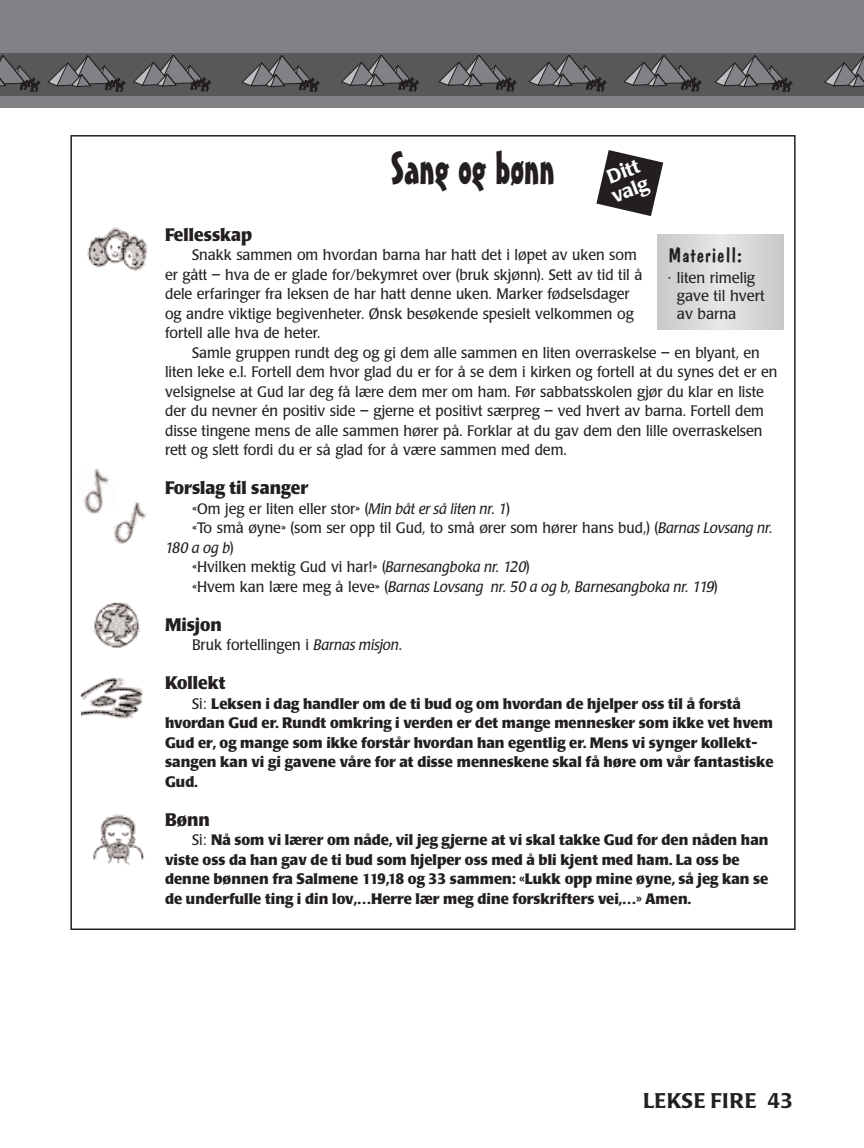
<style>
.page{position:relative;width:864px;height:1148px;background:#fff}
.page>*{position:absolute;margin:0;border:0;box-sizing:border-box;transform-origin:0 0}
.t1{font:45px "Mister Earl BT";color:#231f20}
.t2{font:500 21px "Poppl Laudatio";letter-spacing:.02em;color:#231f20}
.t3{font:21px "Dom Casual";color:#231f20;scale:1.05 1}
.t4{font:500 19.5px/19.5px "Poppl Laudatio";color:#fff}
.t5{font:700 18px "Poppl Laudatio";color:#231f20;scale:.95 1}
.t6{font:15px/19.5px "Poppl Laudatio";color:#231f20;scale:.95 1}
.t7{font:700 15px/19.5px "Poppl Laudatio";color:#231f20}
.t8{font:italic 15px "Poppl Laudatio";color:#231f20;scale:.95 1}
.t9{font:15px/18px "Poppl Laudatio";color:#231f20}
.s1{font-style:italic}
.s2{font-style:normal}
.s3{font-weight:400}
</style>
<div class="page">
<div style="left:0;top:0;width:864px;height:107px;background:#808285"></div>
<div style="left:0;top:53px;width:864px;height:43px;background:#57585a"></div>
<svg style="left:0;top:55px;width:40px;height:37px"></svg>
<svg style="left:48px;top:55px;width:77px;height:37px"></svg>
<svg style="left:134px;top:55px;width:77px;height:36px"></svg>
<svg style="left:242px;top:55px;width:77px;height:37px"></svg>
<svg style="left:342px;top:55px;width:77px;height:36px"></svg>
<svg style="left:439px;top:55px;width:77px;height:36px"></svg>
<svg style="left:529px;top:55px;width:77px;height:36px"></svg>
<svg style="left:624px;top:55px;width:77px;height:36px"></svg>
<svg style="left:715px;top:55px;width:77px;height:37px"></svg>
<svg style="left:825px;top:55px;width:39px;height:32px"></svg>
<img style="left:87px;top:226px;width:60px;height:46px">
<img style="left:83px;top:468px;width:26px;height:46px">
<img style="left:93px;top:602px;width:47px;height:46px">
<img style="left:81px;top:677px;width:62px;height:42px">
<img style="left:93px;top:814px;width:52px;height:51px">
<img style="left:110px;top:500px;width:38px;height:47px;border-radius:19px">
<svg style="left:596px;top:150px;width:67px;height:66px"></svg>
<div style="left:657px;top:235px;width:127px;height:95px;background:#c7c8ca"></div>
<div style="left:664px;top:235px;width:113px;height:95px;background:#cbccce"></div>
<div style="left:672px;top:235px;width:97px;height:95px;background:#cfd0d2"></div>
<div style="left:681px;top:235px;width:79px;height:95px;background:#d3d4d6"></div>
<div style="left:689px;top:235px;width:63px;height:95px;background:#d7d8da"></div>
<div style="left:697px;top:235px;width:47px;height:95px;background:#dbdcde"></div>
<div style="left:706px;top:235px;width:30px;height:95px;background:#dfe0e2"></div>
<div style="left:714px;top:235px;width:13px;height:95px;background:#e3e4e6"></div>
<h1 class="t1" style="left:390px;top:151px;width:166px">Sang og bønn</h1>
<h3 class="t4" style="left:603px;top:171px;width:40px;rotate:-21deg">Ditt valg</h3>
<p class="t5" style="left:165px;top:227px;width:93px">Fellesskap</p>
<p class="t6" style="left:165px;top:247px;width:504px;text-indent:27px">Snakk sammen om hvordan barna har hatt det i løpet av uken som er gått – hva de er glade for/bekymret over (bruk skjønn). Sett av tid til å dele erfaringer fra leksen de har hatt denne uken. Marker fødselsdager og andre viktige begivenheter. Ønsk besøkende spesielt velkommen og fortell alle hva de heter.</p>
<p class="t6" style="left:165px;top:344px;width:646px;text-indent:27px">Samle gruppen rundt deg og gi dem alle sammen en liten overraskelse – en blyant, en liten leke e.l. Fortell dem hvor glad du er for å se dem i kirken og fortell at du synes det er en velsignelse at Gud lar deg få lære dem mer om ham. Før sabbatsskolen gjør du klar en liste der du nevner én positiv side – gjerne et positivt særpreg – ved hvert av barna. Fortell dem disse tingene mens de alle sammen hører på. Forklar at du gav dem den lille overraskelsen rett og slett fordi du er så glad for å være sammen med dem.</p>
<p class="t5" style="left:165px;top:480px;width:152px">Forslag til sanger</p>
<p class="t6" style="left:192px;top:500px;width:336px">«Om jeg er liten eller stor» (<span class="s1">Min båt er så liten nr. 1</span>)</p>
<p class="t6" style="left:192px;top:520px;width:613px">«To små øyne» (som ser opp til Gud, to små ører som hører hans bud,) (<span class="s1">Barnas Lovsang nr.</span></p>
<p class="t8" style="left:165px;top:542px;width:74px">180 a og b<span class="s2">)</span></p>
<p class="t6" style="left:192px;top:559px;width:357px">«Hvilken mektig Gud vi har!» (<span class="s1">Barnesangboka nr. 120</span>)</p>
<p class="t8" style="left:192px;top:581px;width:555px"><span class="s2">«Hvem kan lære meg å leve» (</span>Barnas Lovsang nr. 50 a og b, Barnesangboka nr. 119<span class="s2">)</span></p>
<p class="t5" style="left:165px;top:617px;width:61px">Misjon</p>
<p class="t6" style="left:192px;top:637px;width:223px">Bruk fortellingen i <span class="s1">Barnas misjon</span>.</p>
<p class="t5" style="left:165px;top:675px;width:65px">Kollekt</p>
<p class="t7" style="left:165px;top:695px;width:610px;text-indent:27px"><span class="s3">Si:</span> Leksen i dag handler om de ti bud og om hvordan de hjelper oss til å forstå hvordan Gud er. Rundt omkring i verden er det mange mennesker som ikke vet hvem Gud er, og mange som ikke forstår hvordan han egentlig er. Mens vi synger kollekt&shy;sangen kan vi gi gavene våre for at disse menneskene skal få høre om vår fantastiske Gud.</p>
<p class="t5" style="left:165px;top:812px;width:49px">Bønn</p>
<p class="t7" style="left:165px;top:832px;width:605px;text-indent:27px"><span class="s3">Si:</span> Nå som vi lærer om nåde, vil jeg gjerne at vi skal takke Gud for den nåden han viste oss da han gav de ti bud som hjelper oss med å bli kjent med ham. La oss be denne bønnen fra Salmene 119,18 og 33 sammen: «Lukk opp mine øyne, så jeg kan se de underfulle ting i din lov,…Herre lær meg dine forskrifters vei,…» Amen.</p>
<h2 class="t3" style="left:668px;top:247px;width:73px">Materiell:</h2>
<p class="t9" style="left:677px;top:270px;width:89px;text-indent:-9px">· liten rimelig gave til hvert av barna</p>
<h2 class="t2" style="left:643px;top:1092px;width:151px">LEKSE FIRE 43</h2>
</div>
